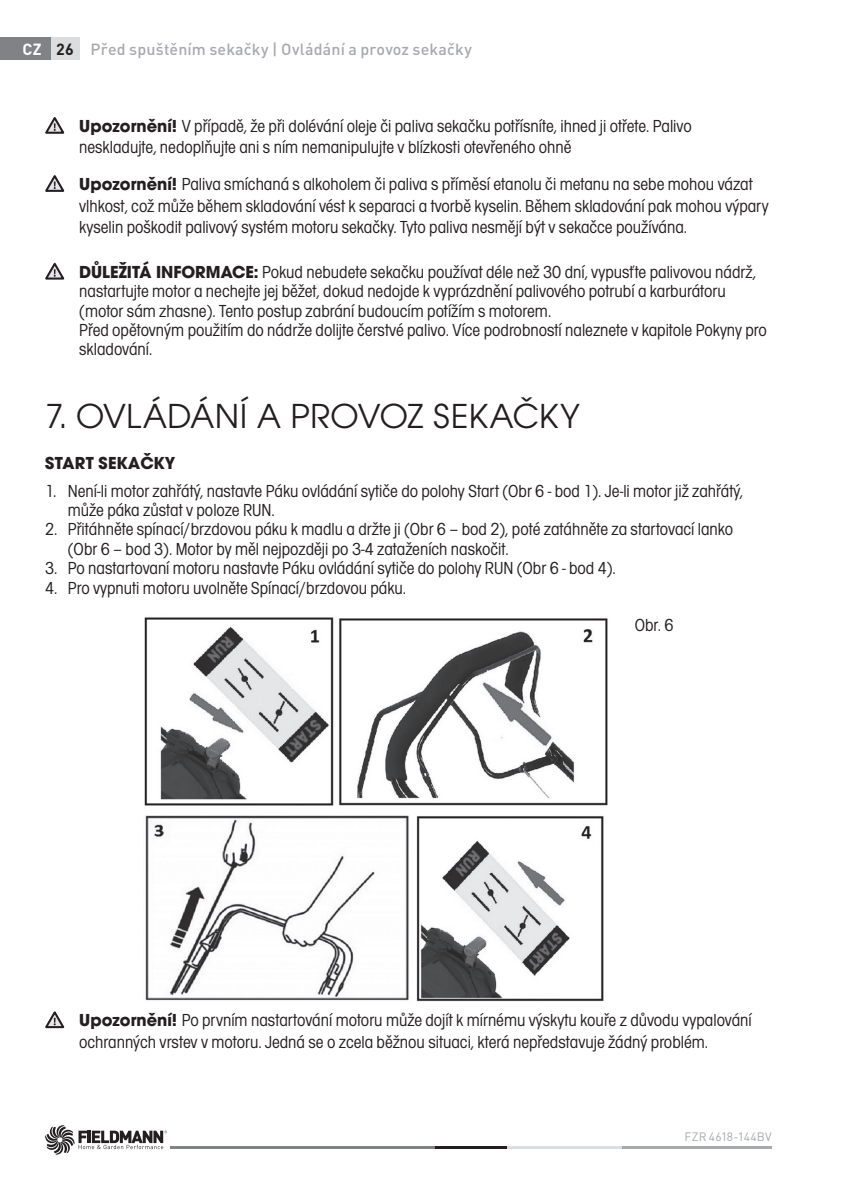
<style>
.page{position:relative;width:844px;height:1198px;background:#fff}
.page>*{position:absolute;margin:0;border:0;box-sizing:border-box;transform-origin:0 0}
.t1{font:36px "Avant Gar Got Itc TOT Boo";letter-spacing:.01em;color:#231f20}
.t2{font:18px/19.4px "Avant Gar Got Itc TOT Boo Con";color:#231f20}
.t3{font:700 18px "Avant Gar Got Itc TOT";letter-spacing:.015em;color:#231f20}
.t4{font:500 16px "DIN Pro";letter-spacing:.01em;color:#a8a9ad}
.t5{font:700 16px "DIN Pro";color:#fff}
.t6{font:12px "DIN Pro";letter-spacing:.01em;color:#a8a9ad}
.s1{color:#231f20}
.s2{font-family:"Avant Gar Got Itc TOT";font-weight:700}
</style>
<div class="page">
<hr style="left:621px;top:1146px;width:150px;height:3px;background:#a8a9ad">
<hr style="left:506px;top:1146px;width:115px;height:3px;background:#dcdddf">
<hr style="left:170px;top:1146px;width:264px;height:3px;background:#808285">
<hr style="left:434px;top:1146px;width:72px;height:3px;background:#231f20">
<svg style="left:45px;top:1125px;width:122px;height:29px"></svg>
<div style="left:0;top:37px;width:51px;height:23px;background:#808285"></div>
<div style="left:51px;top:37px;width:28px;height:23px;background:#dcdddf"></div>
<svg style="left:45px;top:117px;width:19px;height:17px"></svg>
<svg style="left:45px;top:175px;width:19px;height:17px"></svg>
<svg style="left:45px;top:263px;width:19px;height:17px"></svg>
<img style="left:144px;top:617px;width:463px;height:385px">
<svg style="left:45px;top:1011px;width:19px;height:17px"></svg>
<p class="t5" style="left:23px;top:38px;width:53px">CZ <span class="s1">26</span></p>
<p class="t4" style="left:90px;top:39px;width:383px">Před spuštěním sekačky | Ovládání a provoz sekačky</p>
<p class="t2" style="left:79px;top:115px;width:613px;line-height:21.6px"><span class="s2">Upozornění!</span> V případě, že při dolévání oleje či paliva sekačku potřísníte, ihned ji otřete. Palivo neskladujte, nedoplňujte ani s ním nemanipulujte v blízkosti otevřeného ohně</p>
<p class="t2" style="left:79px;top:173px;width:690px;line-height:21.6px"><span class="s2">Upozornění!</span> Paliva smíchaná s alkoholem či paliva s příměsí etanolu či metanu na sebe mohou vázat vlhkost, což může během skladování vést k separaci a tvorbě kyselin. Během skladování pak mohou výpary kyselin poškodit palivový systém motoru sekačky. Tyto paliva nesmějí být v sekačce používána.</p>
<p class="t2" style="left:79px;top:262px;width:688px"><span class="s2">DŮLEŽITÁ INFORMACE:</span> Pokud nebudete sekačku používat déle než 30 dní, vypusťte palivovou nádrž, nastartujte motor a nechejte jej běžet, dokud nedojde k vyprázdnění palivového potrubí a karburátoru (motor sám zhasne). Tento postup zabrání budoucím potížím s motorem.<br>Před opětovným použitím do nádrže dolijte čerstvé palivo. Více podrobností naleznete v kapitole Pokyny pro skladování.</p>
<h1 class="t1" style="left:45px;top:395px;width:536px">7. OVLÁDÁNÍ A PROVOZ SEKAČKY</h1>
<p class="t3" style="left:45px;top:451px;width:131px">START SEKAČKY</p>
<p class="t2" style="left:68px;top:481px;width:676px;text-indent:-23px">1. Není-li motor zahřátý, nastavte Páku ovládání sytiče do polohy Start (Obr 6 - bod 1). Je-li motor již zahřátý, může páka zůstat v poloze RUN.</p>
<p class="t2" style="left:68px;top:520px;width:666px;text-indent:-23px">2. Přitáhněte spínací/brzdovou páku k madlu a držte ji (Obr 6 – bod 2), poté zatáhněte za startovací lanko (Obr 6 – bod 3). Motor by měl nejpozději po 3-4 zataženích naskočit.</p>
<p class="t2" style="left:45px;top:559px;width:572px">3. Po nastartovaní motoru nastavte Páku ovládání sytiče do polohy RUN (Obr 6 - bod 4).</p>
<p class="t2" style="left:45px;top:578px;width:362px">4. Pro vypnuti motoru uvolněte Spínací/brzdovou páku.</p>
<p class="t2" style="left:634px;top:615px;width:40px">Obr. 6</p>
<p class="t2" style="left:79px;top:1009px;width:673px;line-height:21.6px"><span class="s2">Upozornění!</span> Po prvním nastartování motoru může dojít k mírnému výskytu kouře z důvodu vypalování ochranných vrstev v motoru. Jedná se o zcela běžnou situaci, která nepředstavuje žádný problém.</p>
<p class="t6" style="left:684px;top:1126px;width:88px">FZR 4618-144BV</p>
</div>
